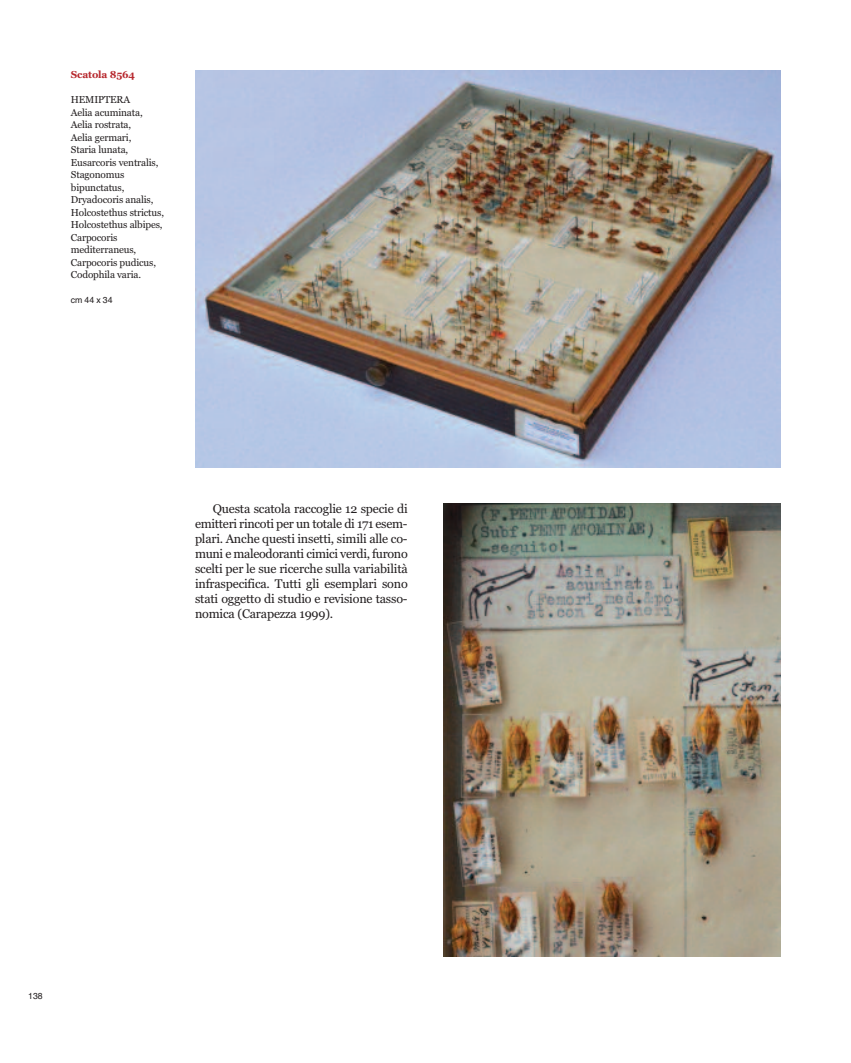
<style>
.page{position:relative;width:851px;height:1063px;background:#fff}
.page>*{position:absolute;margin:0;border:0;box-sizing:border-box;transform-origin:0 0}
.t1{font:12.5px/15px "Georgia";letter-spacing:-.015em;color:#231f20;text-align:justify}
.t2{font:10px/12.5px "Georgia";letter-spacing:-.015em;color:#231f20}
.t3{font:700 10px "Georgia";letter-spacing:-.015em;color:#b7282e}
.t4{font:8.75px "Helvetica";letter-spacing:-.015em;color:#231f20}
</style>
<div class="page">
<img style="left:195px;top:71px;width:585px;height:397px">
<img style="left:443px;top:503px;width:337px;height:454px">
<p class="t3" style="left:71px;top:69px;width:66px">Scatola 8564</p>
<p class="t2" style="left:71px;top:94px;width:95px">HEMIPTERA<br>Aelia acuminata,<br>Aelia rostrata,<br>Aelia germari,<br>Staria lunata,<br>Eusarcoris ventralis,<br>Stagonomus bipunctatus,<br>Dryadocoris analis,<br>Holcostethus strictus,<br>Holcostethus albipes,<br>Carpocoris mediterraneus,<br>Carpocoris pudicus,<br>Codophila varia.</p>
<p class="t4" style="left:71px;top:295px;width:43px">cm 44 x 34</p>
<p class="t1" style="left:195px;top:501px;width:214px;text-indent:18px">Questa scatola raccoglie 12 specie di emitteri rincoti per un totale di 171 esem&shy;plari. Anche questi insetti, simili alle co&shy;muni e maleodoranti cimici verdi, furono scelti per le sue ricerche sulla variabilità infraspecifica. Tutti gli esemplari sono stati oggetto di studio e revisione tasso&shy;nomica (Carapezza 1999).</p>
<p class="t4" style="left:28px;top:991px;width:16px">138</p>
</div>
